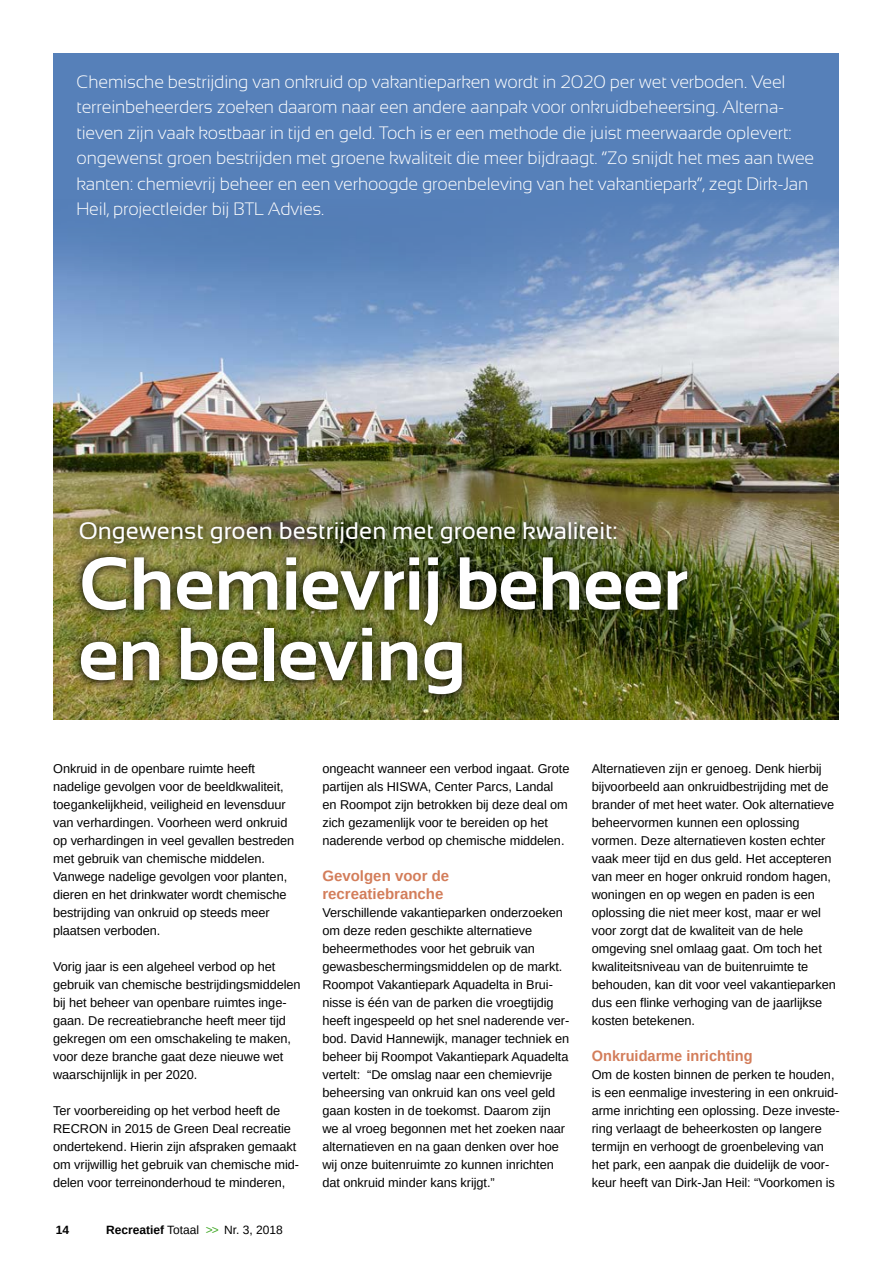
<style>
.page{position:relative;width:893px;height:1263px;background:#fff}
.page>*{position:absolute;margin:0;border:0;box-sizing:border-box;transform-origin:0 0}
.t1{font:700 75px/70.5px "Sansation";color:#fff}
.t2{font:24px "Sansation";color:#fff}
.t3{font:300 18px/25.5px "Sansation";letter-spacing:-.01em;color:#fff}
.t4{font:700 15px/18px "Arimo";color:#d37d5a}
.t5{font:12.75px/18px "Arimo";letter-spacing:-.005em;color:#000}
.t6{font:12px "Arimo";color:#000}
.t7{font:700 12px "Arimo";color:#000}
.s1{font-weight:700}
.s2{color:#42a927}
</style>
<div class="page">
<div style="left:54px;top:53px;width:785px;height:666px;background:#5680b9"></div>
<img style="left:54px;top:204px;width:785px;height:515px">
<img style="left:71px;top:514px;width:625px;height:190px">
<p class="t3" style="left:77px;top:69px;width:739px">Chemische bestrijding van onkruid op vakantieparken wordt in 2020 per wet verboden. Veel terreinbeheerders zoeken daarom naar een andere aanpak voor onkruidbeheersing. Alterna&shy;tieven zijn vaak kostbaar in tijd en geld. Toch is er een methode die juist meerwaarde oplevert: ongewenst groen bestrijden met groene kwaliteit die meer bijdraagt. “Zo snijdt het mes aan twee kanten: chemievrij beheer en een verhoogde groenbeleving van het vakantiepark”, zegt Dirk-Jan Heil, projectleider bij BTL Advies.</p>
<h2 class="t2" style="left:79px;top:518px;width:540px">Ongewenst groen bestrijden met groene kwaliteit:</h2>
<h1 class="t1" style="left:79px;top:549px;width:611px">Chemievrij beheer en beleving</h1>
<p class="t5" style="left:53px;top:760px;width:243px">Onkruid in de openbare ruimte heeft nadelige gevolgen voor de beeldkwaliteit, toegankelijkheid, veiligheid en levensduur van verhardingen. Voorheen werd onkruid op verhardingen in veel gevallen bestreden met gebruik van chemische middelen.<br>Vanwege nadelige gevolgen voor planten, dieren en het drinkwater wordt chemische bestrijding van onkruid op steeds meer plaatsen verboden.</p>
<p class="t5" style="left:53px;top:958px;width:249px">Vorig jaar is een algeheel verbod op het gebruik van chemische bestrijdingsmiddelen bij het beheer van openbare ruimtes inge&shy;gaan. De recreatiebranche heeft meer tijd gekregen om een omschakeling te maken, voor deze branche gaat deze nieuwe wet waarschijnlijk in per 2020.</p>
<p class="t5" style="left:53px;top:1102px;width:247px">Ter voorbereiding op het verbod heeft de RECRON in 2015 de Green Deal recreatie ondertekend. Hierin zijn afspraken gemaakt om vrijwillig het gebruik van chemische mid&shy;delen voor terreinonderhoud te minderen,</p>
<p class="t7" style="left:56px;top:1222px;width:15px">14</p>
<p class="t6" style="left:106px;top:1222px;width:178px"><span class="s1">Recreatief</span> Totaal <span class="s2">&gt;&gt;</span> Nr. 3, 2018</p>
<p class="t5" style="left:322px;top:760px;width:248px">ongeacht wanneer een verbod ingaat. Grote partijen als HISWA, Center Parcs, Landal en Roompot zijn betrokken bij deze deal om zich gezamenlijk voor te bereiden op het naderende verbod op chemische middelen.</p>
<p class="t4" style="left:322px;top:867px;width:128px">Gevolgen voor de recreatiebranche</p>
<p class="t5" style="left:322px;top:904px;width:248px">Verschillende vakantieparken onderzoeken om deze reden geschikte alternatieve beheermethodes voor het gebruik van gewasbeschermingsmiddelen op de markt.<br>Roompot Vakantiepark Aquadelta in Brui&shy;nisse is één van de parken die vroegtijdig heeft ingespeeld op het snel naderende ver&shy;bod. David Hannewijk, manager techniek en beheer bij Roompot Vakantiepark Aquadelta vertelt: “De omslag naar een chemievrije beheersing van onkruid kan ons veel geld gaan kosten in de toekomst. Daarom zijn we al vroeg begonnen met het zoeken naar alternatieven en na gaan denken over hoe wij onze buitenruimte zo kunnen inrichten dat onkruid minder kans krijgt.”</p>
<p class="t5" style="left:592px;top:760px;width:246px">Alternatieven zijn er genoeg. Denk hierbij bijvoorbeeld aan onkruidbestrijding met de brander of met heet water. Ook alternatieve beheervormen kunnen een oplossing vormen. Deze alternatieven kosten echter vaak meer tijd en dus geld. Het accepteren van meer en hoger onkruid rondom hagen, woningen en op wegen en paden is een oplossing die niet meer kost, maar er wel voor zorgt dat de kwaliteit van de hele omgeving snel omlaag gaat. Om toch het kwaliteitsniveau van de buitenruimte te behouden, kan dit voor veel vakantieparken dus een flinke verhoging van de jaarlijkse kosten betekenen.</p>
<p class="t4" style="left:592px;top:1047px;width:162px">Onkruidarme inrichting</p>
<p class="t5" style="left:592px;top:1066px;width:249px">Om de kosten binnen de perken te houden, is een eenmalige investering in een onkruid&shy;arme inrichting een oplossing. Deze investe&shy;ring verlaagt de beheerkosten op langere termijn en verhoogt de groenbeleving van het park, een aanpak die duidelijk de voor&shy;keur heeft van Dirk-Jan Heil: “Voorkomen is</p>
</div>
